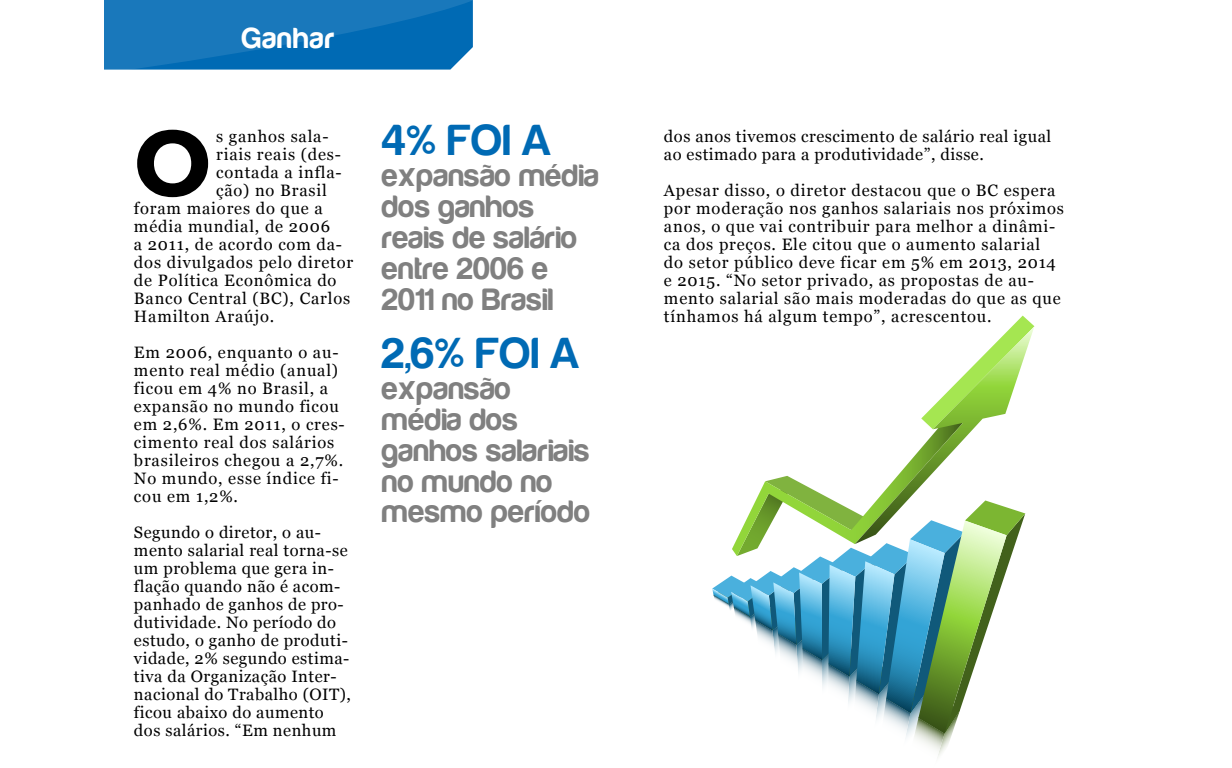
<style>
.page{position:relative;width:1232px;height:768px;background:#fff}
.page>*{position:absolute;margin:0;border:0;box-sizing:border-box;transform-origin:0 0}
.t1{font:700 95.6px "Humanist 521 BT";color:#000}
.t2{font:45px "Harabara";letter-spacing:.165em;color:#006ab4}
.t3{font:32px/30.9px "Harabara";letter-spacing:.02em;color:#808080}
.t4{font:30px "Harabara";color:#fff}
.t5{font:16.5px/18px "Georgia";letter-spacing:.05em;color:#000}
.t6{font:16.5px/18px "Georgia";letter-spacing:.03em;color:#000}
</style>
<div class="page">
<svg style="left:104px;top:0;width:369px;height:70px"></svg>
<svg style="left:712px;top:316px;width:322px;height:441px"></svg>
<svg style="left:855px;top:326px;width:179px;height:218px"></svg>
<h3 class="t4" style="left:242px;top:22px;width:94px">Ganhar</h3>
<h1 class="t1" style="left:134px;top:104px;width:72px">O</h1>
<p class="t5" style="left:216px;top:127px;width:114px">s ganhos sala-</p>
<p class="t5" style="left:216px;top:145px;width:126px">riais reais (des-</p>
<p class="t5" style="left:216px;top:163px;width:127px">contada a infla-</p>
<p class="t5" style="left:216px;top:181px;width:112px">ção) no Brasil</p>
<p class="t5" style="left:134px;top:199px;width:190px">foram maiores do que a</p>
<p class="t5" style="left:134px;top:217px;width:198px">média mundial, de 2006</p>
<p class="t5" style="left:134px;top:235px;width:210px">a 2011, de acordo com da-</p>
<p class="t5" style="left:134px;top:253px;width:221px">dos divulgados pelo diretor</p>
<p class="t5" style="left:134px;top:271px;width:204px">de Política Econômica do</p>
<p class="t5" style="left:134px;top:289px;width:218px">Banco Central (BC), Carlos</p>
<p class="t5" style="left:134px;top:307px;width:142px">Hamilton Araújo.</p>
<p class="t5" style="left:134px;top:343px;width:212px">Em 2006, enquanto o au&shy;mento real médio (anual) ficou em 4% no Brasil, a expansão no mundo ficou em 2,6%. Em 2011, o cres&shy;cimento real dos salários brasileiros chegou a 2,7%.<br>No mundo, esse índice fi&shy;cou em 1,2%.</p>
<p class="t6" style="left:134px;top:523px;width:219px">Segundo o diretor, o au&shy;mento salarial real torna-se um problema que gera in&shy;flação quando não é acom&shy;panhado de ganhos de pro&shy;dutividade. No período do estudo, o ganho de produti&shy;vidade, 2% segundo estima&shy;tiva da Organização Inter&shy;nacional do Trabalho (OIT), ficou abaixo do aumento dos salários. “Em nenhum</p>
<h2 class="t2" style="left:382px;top:117px;width:172px">4% foi a</h2>
<h3 class="t3" style="left:382px;top:160px;width:218px">expansão média dos ganhos reais de salário entre 2006 e<br>2011 no Brasil</h3>
<h2 class="t2" style="left:382px;top:329px;width:200px">2,6% foi a</h2>
<h3 class="t3" style="left:382px;top:373px;width:210px">expansão média dos ganhos salariais no mundo no mesmo período</h3>
<p class="t6" style="left:664px;top:127px;width:389px">dos anos tivemos crescimento de salário real igual ao estimado para a produtividade”, disse.</p>
<p class="t5" style="left:664px;top:181px;width:402px">Apesar disso, o diretor destacou que o BC espera por moderação nos ganhos salariais nos próximos anos, o que vai contribuir para melhor a dinâmi&shy;ca dos preços. Ele citou que o aumento salarial<br>do setor público deve ficar em 5% em 2013, 2014 e 2015. “No setor privado, as propostas de au&shy;mento salarial são mais moderadas do que as que tínhamos há algum tempo”, acrescentou.</p>
</div>
